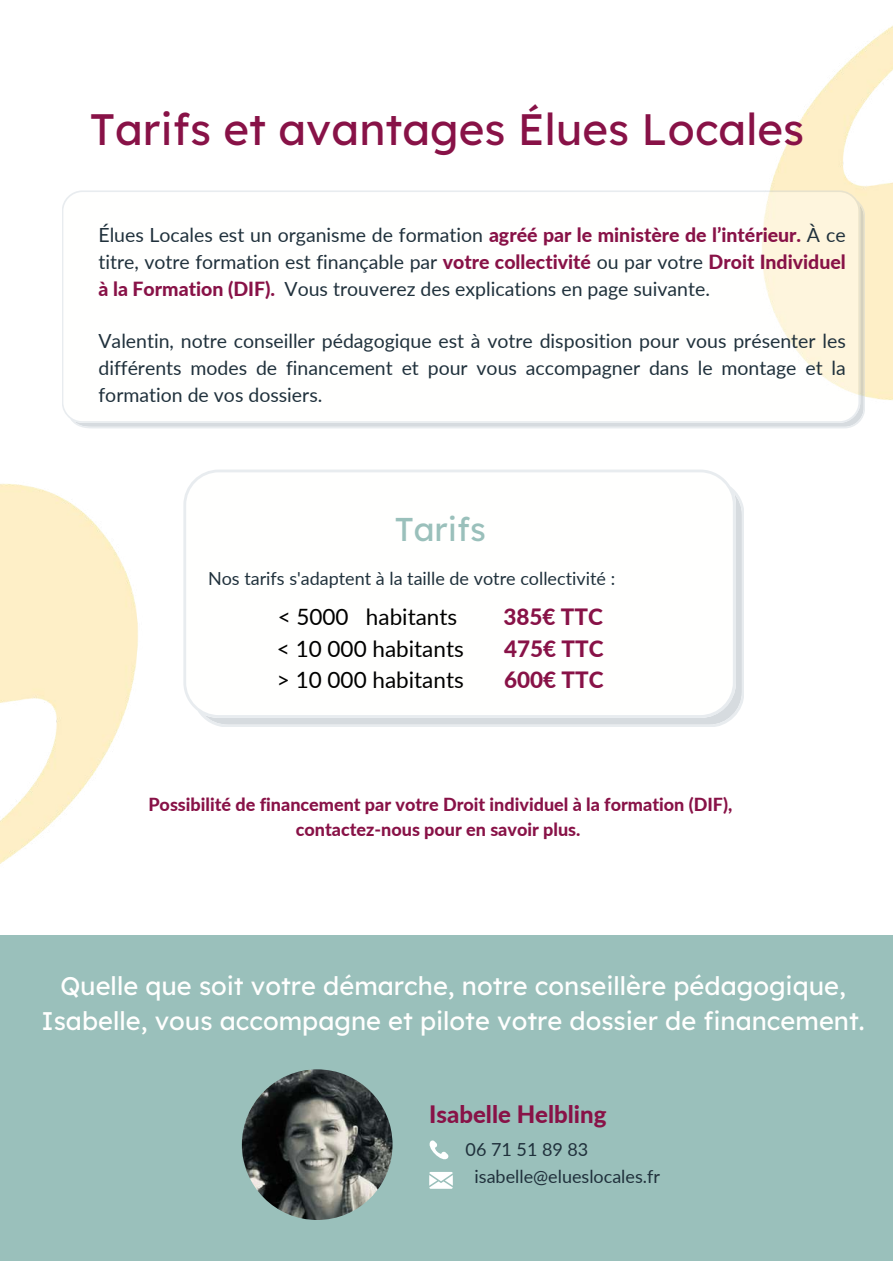
<style>
.page{position:relative;width:893px;height:1264px;background:#fff}
.page>*{position:absolute;margin:0;border:0;box-sizing:border-box;transform-origin:0 0}
.t1{font:43.95px "Lexend Deca";color:#881247}
.t2{font:33px "Lexend Deca";color:#9ac0bb}
.t3{font:25.5px/34.8px "Lexend Deca";color:#fffffe;text-align:center}
.t4{font:800 24px "Lato";color:#881247}
.t5{font:22.5px "Lato";color:#000}
.t6{font:800 22.5px "Lato";color:#881247}
.t7{font:19.5px/26.8px "Lato";color:#20313c;text-align:justify}
.t8{font:800 18px/24.8px "Lato";color:#881247;text-align:center}
.t9{font:18px/27px "Lato";color:#20313c}
.s1{font-weight:800;color:#881247}
</style>
<div class="page">
<img style="left:770px;top:26px;width:122px;height:387px">
<img style="left:0;top:483px;width:138px;height:381px">
<svg style="left:62px;top:190px;width:802px;height:238px"></svg>
<svg style="left:183px;top:469px;width:560px;height:258px"></svg>
<div style="left:0;top:935px;width:892px;height:325px;background:#9ac0bb"></div>
<svg style="left:429px;top:1140px;width:19px;height:19px"></svg>
<svg style="left:429px;top:1172px;width:24px;height:16px"></svg>
<img style="left:242px;top:1069px;width:150px;height:150px;border-radius:50%">
<h1 class="t1" style="left:90px;top:101px;width:715px">Tarifs et avantages Élues Locales</h1>
<p class="t7" style="left:98px;top:221px;width:748px">Élues Locales est un organisme de formation <span class="s1">agréé par le ministère de l’intérieur.</span> À ce titre, votre formation est finançable par <span class="s1">votre collectivité</span> ou par votre <span class="s1">Droit Individuel à la Formation (DIF).</span> Vous trouverez des explications en page suivante.</p>
<p class="t7" style="left:98px;top:327px;width:748px">Valentin, notre conseiller pédagogique est à votre disposition pour vous présenter les différents modes de financement et pour vous accompagner dans le montage et la formation de vos dossiers.</p>
<h2 class="t2" style="left:394px;top:507px;width:93px">Tarifs</h2>
<p class="t9" style="left:208px;top:564px;width:408px">Nos tarifs s'adaptent à la taille de votre collectivité :</p>
<p class="t5" style="left:278px;top:603px;width:181px">&lt; 5000 habitants</p>
<p class="t6" style="left:503px;top:603px;width:101px">385€ TTC</p>
<p class="t5" style="left:277px;top:634px;width:188px">&lt; 10 000 habitants</p>
<p class="t6" style="left:504px;top:634px;width:101px">475€ TTC</p>
<p class="t5" style="left:277px;top:666px;width:188px">&gt; 10 000 habitants</p>
<p class="t6" style="left:504px;top:666px;width:101px">600€ TTC</p>
<p class="t8" style="left:148px;top:791px;width:585px">Possibilité de financement par votre Droit individuel à la formation (DIF), contactez-nous pour en savoir plus.</p>
<h3 class="t3" style="left:42px;top:968px;width:824px">Quelle que soit votre démarche, notre conseillère pédagogique,<br>Isabelle, vous accompagne et pilote votre dossier de financement.</h3>
<p class="t4" style="left:429px;top:1099px;width:179px">Isabelle Helbling</p>
<p class="t9" style="left:474px;top:1135px;width:187px;text-indent:-9px">06 71 51 89 83 isabelle@elueslocales.fr</p>
</div>
